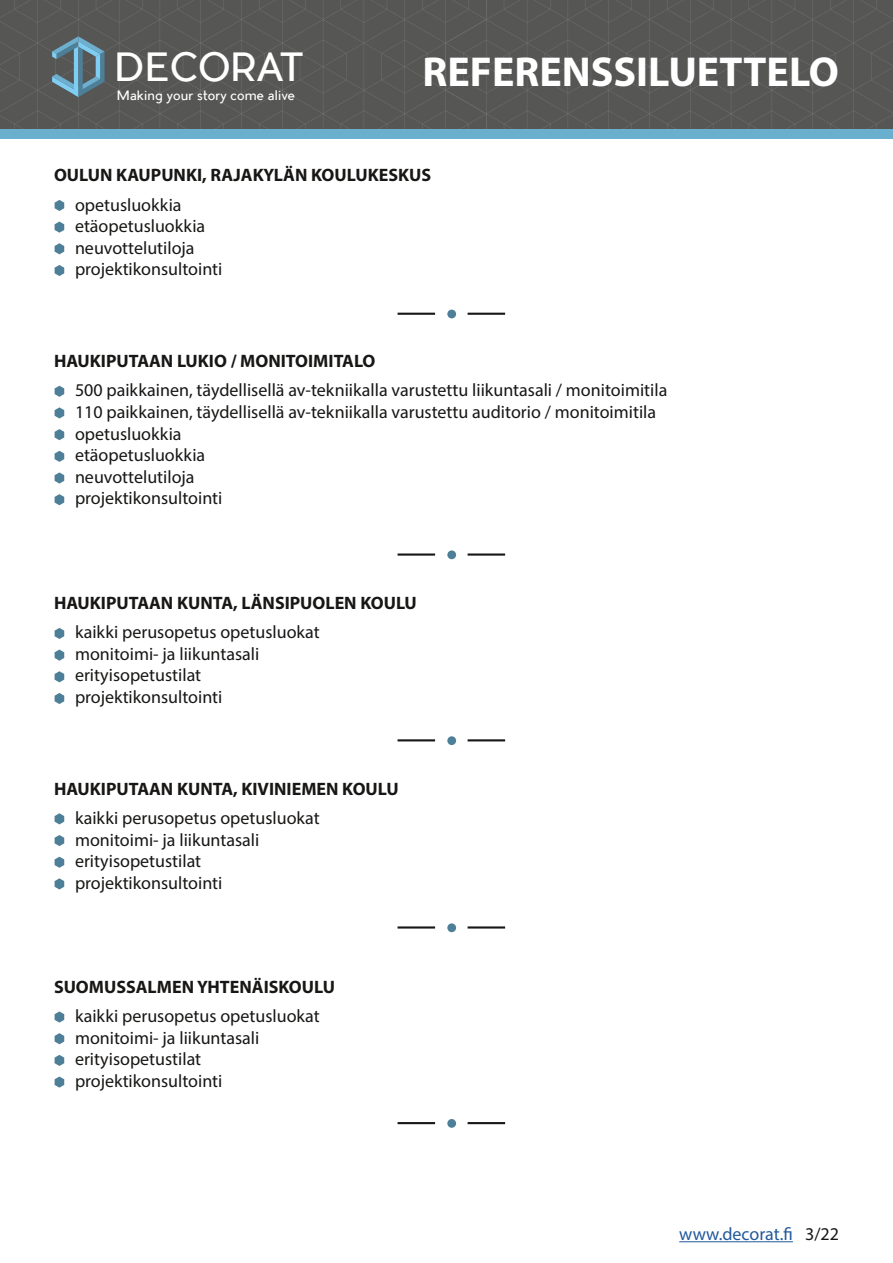
<style>
.page{position:relative;width:893px;height:1263px;background:#fff}
.page>*{position:absolute;margin:0;border:0;box-sizing:border-box;transform-origin:0 0}
.t1{font:700 42px "Myriad Pro";color:#fff}
.t2{font:38.1px "Pier Sans";color:#fff}
.t3{font:18px/21.6px "Myriad Pro";color:#181716}
.t4{font:700 18px "Myriad Pro";color:#181716}
.t5{font:18px "Myriad Pro";color:#22599b}
.t6{font:12.6px "Pier Sans";color:#fff}
.s1{color:#181716}
</style>
<div class="page">
<svg style="left:487px;top:0;width:406px;height:129px;background:#575756"></svg>
<svg style="left:0;top:0;width:487px;height:129px;background:#575756"></svg>
<div style="left:0;top:129px;width:893px;height:10px;background:#6aafce"></div>
<svg style="left:52px;top:36px;width:53px;height:61px;background:#5e7c89"></svg>
<hr style="left:679px;top:1241px;width:114px;height:1px;background:#22599b">
<svg style="left:55px;top:200px;width:9px;height:11px"></svg>
<svg style="left:55px;top:386px;width:9px;height:11px"></svg>
<svg style="left:55px;top:813px;width:9px;height:11px"></svg>
<svg style="left:55px;top:1011px;width:9px;height:11px"></svg>
<svg style="left:55px;top:628px;width:9px;height:11px"></svg>
<svg style="left:55px;top:222px;width:9px;height:11px"></svg>
<svg style="left:55px;top:407px;width:9px;height:11px"></svg>
<svg style="left:55px;top:835px;width:9px;height:11px"></svg>
<svg style="left:55px;top:1033px;width:9px;height:11px"></svg>
<svg style="left:55px;top:649px;width:9px;height:12px"></svg>
<svg style="left:55px;top:243px;width:9px;height:11px"></svg>
<svg style="left:55px;top:429px;width:9px;height:11px"></svg>
<svg style="left:55px;top:857px;width:9px;height:11px"></svg>
<svg style="left:55px;top:1055px;width:9px;height:11px"></svg>
<svg style="left:55px;top:671px;width:9px;height:11px"></svg>
<svg style="left:55px;top:265px;width:9px;height:11px"></svg>
<svg style="left:55px;top:451px;width:9px;height:11px"></svg>
<svg style="left:55px;top:878px;width:9px;height:11px"></svg>
<svg style="left:55px;top:1076px;width:9px;height:12px"></svg>
<svg style="left:55px;top:693px;width:9px;height:11px"></svg>
<svg style="left:55px;top:472px;width:9px;height:12px"></svg>
<svg style="left:55px;top:494px;width:9px;height:11px"></svg>
<hr style="left:398px;top:313px;width:37px;height:2px;background:#181716">
<hr style="left:468px;top:313px;width:37px;height:2px;background:#181716">
<div style="left:447px;top:310px;width:9px;height:8px;background:#4e7f98;border-radius:50%"></div>
<hr style="left:398px;top:553px;width:37px;height:3px;background:#181716">
<hr style="left:468px;top:553px;width:37px;height:3px;background:#181716">
<div style="left:447px;top:550px;width:9px;height:9px;background:#4e7f98;border-radius:50%"></div>
<hr style="left:398px;top:926px;width:37px;height:2px;background:#181716">
<hr style="left:468px;top:926px;width:37px;height:2px;background:#181716">
<div style="left:447px;top:923px;width:9px;height:9px;background:#4e7f98;border-radius:50%"></div>
<hr style="left:398px;top:1122px;width:37px;height:2px;background:#181716">
<hr style="left:468px;top:1122px;width:37px;height:2px;background:#181716">
<div style="left:447px;top:1119px;width:9px;height:9px;background:#4e7f98;border-radius:50%"></div>
<hr style="left:398px;top:739px;width:37px;height:2px;background:#181716">
<hr style="left:468px;top:739px;width:37px;height:2px;background:#181716">
<div style="left:447px;top:736px;width:9px;height:9px;background:#4e7f98;border-radius:50%"></div>
<h2 class="t2" style="left:114px;top:43px;width:190px">DECORAT</h2>
<h1 class="t1" style="left:423px;top:44px;width:418px">REFERENSSILUETTELO</h1>
<p class="t6" style="left:117px;top:88px;width:180px">Making your story come alive</p>
<p class="t4" style="left:54px;top:164px;width:379px">OULUN KAUPUNKI, RAJAKYLÄN KOULUKESKUS</p>
<p class="t3" style="left:75px;top:193px;width:149px">opetusluokkia etäopetusluokkia neuvottelutiloja projektikonsultointi</p>
<p class="t4" style="left:54px;top:349px;width:323px">HAUKIPUTAAN LUKIO / MONITOIMITALO</p>
<p class="t3" style="left:75px;top:379px;width:594px">500 paikkainen, täydellisellä av-tekniikalla varustettu liikuntasali / monitoimitila 110 paikkainen, täydellisellä av-tekniikalla varustettu auditorio / monitoimitila opetusluokkia<br>etäopetusluokkia<br>neuvottelutiloja<br>projektikonsultointi</p>
<p class="t4" style="left:54px;top:591px;width:364px">HAUKIPUTAAN KUNTA, LÄNSIPUOLEN KOULU</p>
<p class="t3" style="left:75px;top:621px;width:246px">kaikki perusopetus opetusluokat monitoimi- ja liikuntasali erityisopetustilat projektikonsultointi</p>
<p class="t4" style="left:54px;top:777px;width:346px">HAUKIPUTAAN KUNTA, KIVINIEMEN KOULU</p>
<p class="t3" style="left:75px;top:807px;width:246px">kaikki perusopetus opetusluokat monitoimi- ja liikuntasali erityisopetustilat projektikonsultointi</p>
<p class="t4" style="left:54px;top:975px;width:283px">SUOMUSSALMEN YHTENÄISKOULU</p>
<p class="t3" style="left:75px;top:1005px;width:246px">kaikki perusopetus opetusluokat monitoimi- ja liikuntasali erityisopetustilat projektikonsultointi</p>
<p class="t5" style="left:679px;top:1223px;width:161px">www.decorat.fi <span class="s1">3/22</span></p>
</div>
